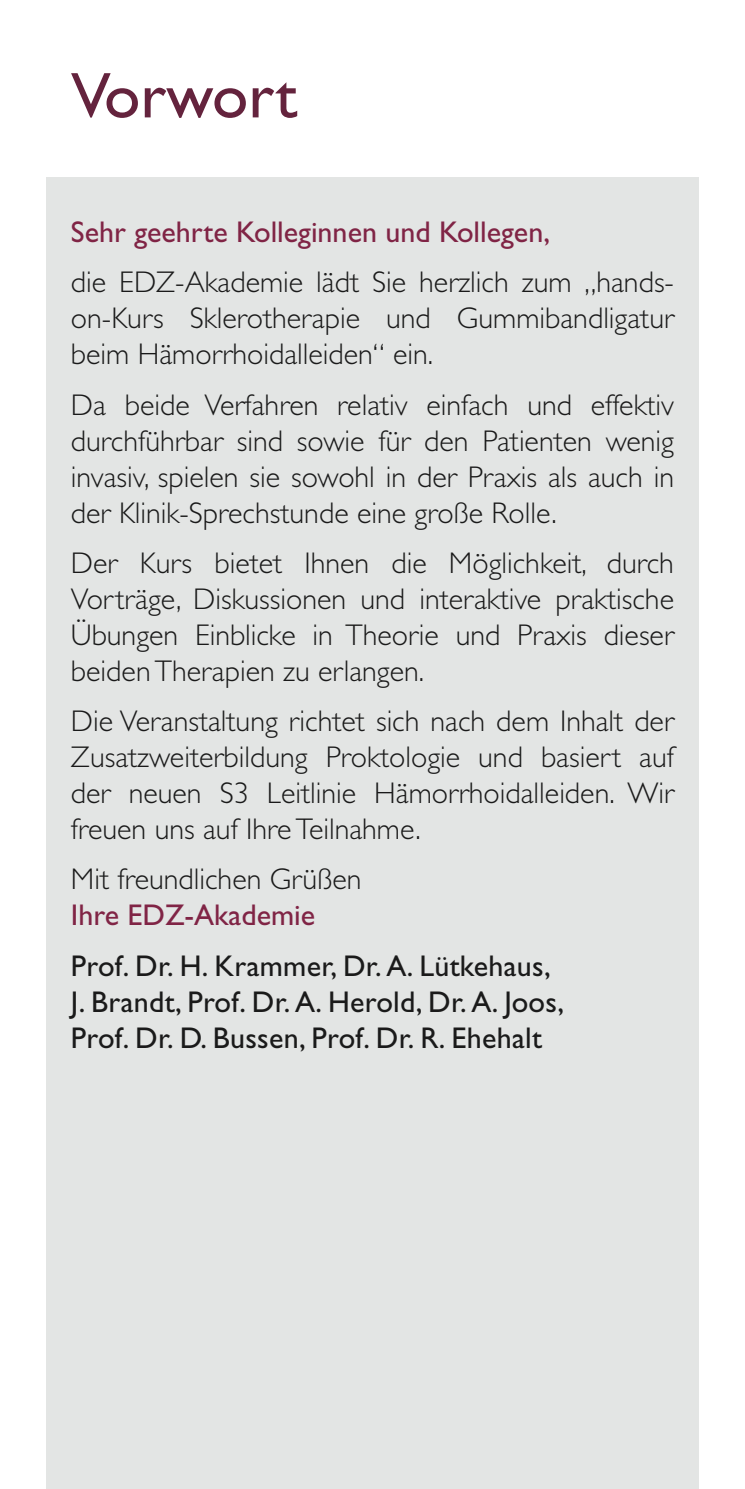
<style>
.page{position:relative;width:745px;height:1489px;background:#fff}
.page>*{position:absolute;margin:0;border:0;box-sizing:border-box;transform-origin:0 0}
.t1{font:64.75px "Gill Sans";color:#64233d}
.t2{font:300 30px/36px "Gill Sans Std";color:#1a1a1a;text-align:justify}
.t3{font:30px/36px "Gill Sans Std";letter-spacing:.01em;color:#1a1a1a}
.t4{font:30px "Gill Sans Std";color:#802445}
</style>
<div class="page">
<div style="left:46px;top:177px;width:652px;height:1311px;background:#e3e5e4"></div>
<h1 class="t1" style="left:71px;top:57px;width:227px">Vorwort</h1>
<p class="t4" style="left:71px;top:215px;width:480px">Sehr geehrte Kolleginnen und Kollegen,</p>
<p class="t2" style="left:71px;top:264px;width:604px">die EDZ-Akademie lädt Sie herzlich zum „hands&shy;on-Kurs Sklerotherapie und Gummibandligatur beim Hämorrhoidalleiden“ ein.</p>
<p class="t2" style="left:71px;top:387px;width:604px">Da beide Verfahren relativ einfach und effektiv durchführbar sind sowie für den Patienten wenig invasiv, spielen sie sowohl in der Praxis als auch in der Klinik-Sprechstunde eine große Rolle.</p>
<p class="t2" style="left:71px;top:545px;width:604px">Der Kurs bietet Ihnen die Möglichkeit, durch Vorträge, Diskussionen und interaktive praktische Übungen Einblicke in Theorie und Praxis dieser beiden Therapien zu erlangen.</p>
<p class="t2" style="left:71px;top:703px;width:604px">Die Veranstaltung richtet sich nach dem Inhalt der Zusatzweiterbildung Proktologie und basiert auf der neuen S3 Leitlinie Hämorrhoidalleiden. Wir freuen uns auf Ihre Teilnahme.</p>
<p class="t2" style="left:71px;top:861px;width:292px">Mit freundlichen Grüßen</p>
<p class="t4" style="left:71px;top:897px;width:245px">Ihre EDZ-Akademie</p>
<p class="t3" style="left:71px;top:947px;width:494px">Prof. Dr. H. Krammer, Dr. A. Lütkehaus,<br>J. Brandt, Prof. Dr. A. Herold, Dr. A. Joos,<br>Prof. Dr. D. Bussen, Prof. Dr. R. Ehehalt</p>
</div>
